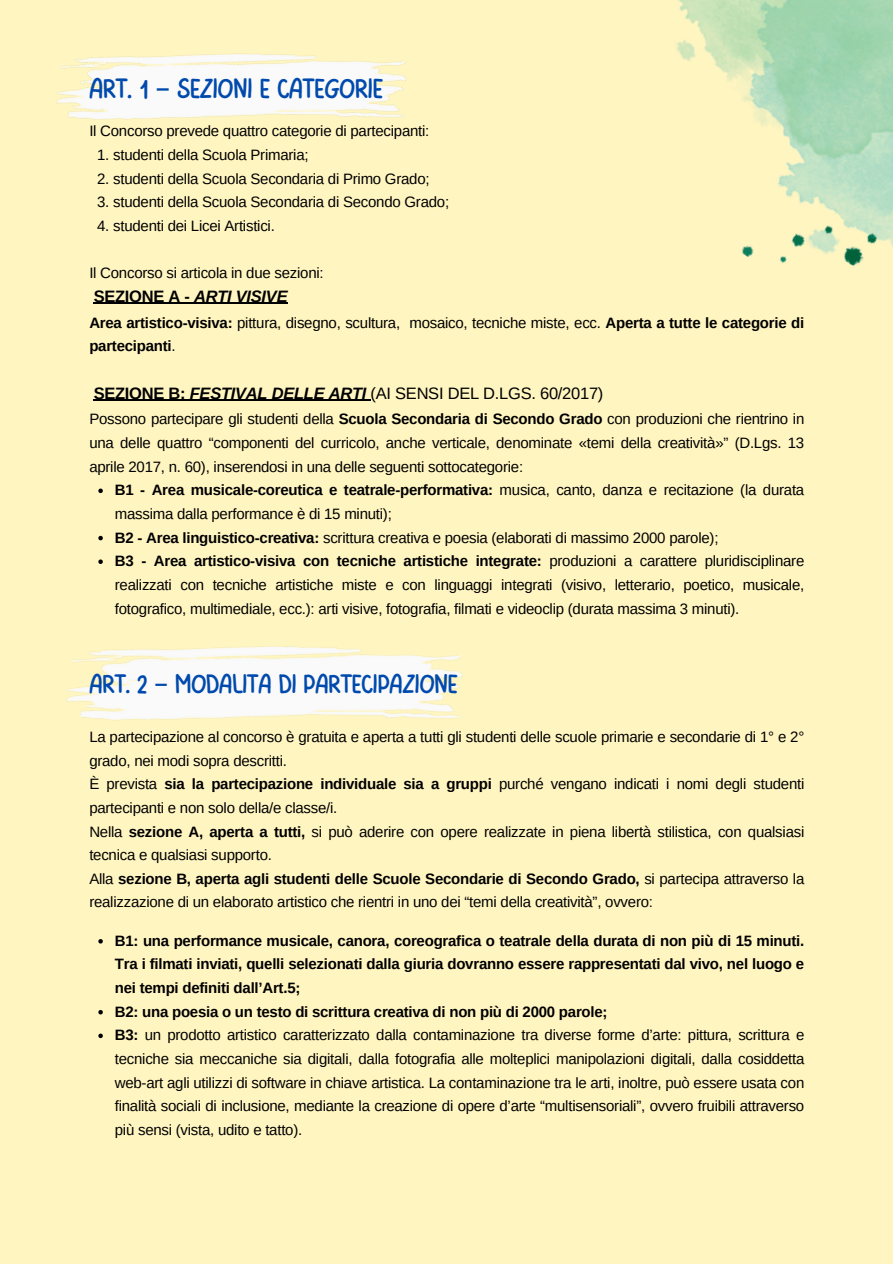
<style>
.page{position:relative;width:893px;height:1264px;background:#fff}
.page>*{position:absolute;margin:0;border:0;box-sizing:border-box;transform-origin:0 0}
.t1{font:28.2px "FEELFREE Regular";letter-spacing:.01em;color:#004aad}
.t2{font:27px "FEELFREE Regular";letter-spacing:.02em;color:#004aad}
.t3{font:16.5px "Arimo";letter-spacing:-.015em;color:#000}
.t4{font:italic 700 16.5px "Arimo";letter-spacing:-.015em;color:#000}
.t5{font:15px/23.7px "Arimo";letter-spacing:-.015em;color:#000}
.t6{font:700 15px/23.7px "Arimo";letter-spacing:-.015em;color:#000}
.s1{font-family:"Noto Sans Gurmukhi"}
.s2{font-style:normal}
.s3{font-weight:400}
.s4{font-weight:700}
.s5{font-weight:700;font-style:italic}
</style>
<div class="page">
<div style="left:0;top:0;width:892px;height:1263px;background:#fff5c1"></div>
<img style="left:56px;top:53px;width:350px;height:67px">
<img style="left:66px;top:493px;width:397px;height:227px">
<hr style="left:94px;top:303px;width:100px;height:1px;background:#000">
<hr style="left:194px;top:303px;width:93px;height:1px;background:#000">
<hr style="left:94px;top:399px;width:96px;height:2px;background:#000">
<hr style="left:190px;top:399px;width:176px;height:2px;background:#000">
<svg style="left:98px;top:488px;width:5px;height:5px"></svg>
<svg style="left:98px;top:536px;width:5px;height:4px"></svg>
<svg style="left:98px;top:559px;width:5px;height:5px"></svg>
<svg style="left:98px;top:939px;width:5px;height:4px"></svg>
<svg style="left:98px;top:1010px;width:5px;height:4px"></svg>
<svg style="left:98px;top:1033px;width:5px;height:5px"></svg>
<img style="left:676px;top:0;width:216px;height:267px">
<p class="t1" style="left:89px;top:75px;width:294px">ART. 1 <span class="s1">–</span> SEZIONI E CATEGORIE</p>
<p class="t5" style="left:89px;top:119px;width:341px">Il Concorso prevede quattro categorie di partecipanti:</p>
<p class="t5" style="left:97px;top:143px;width:213px">1. studenti della Scuola Primaria;</p>
<p class="t5" style="left:97px;top:166px;width:334px">2. studenti della Scuola Secondaria di Primo Grado;</p>
<p class="t5" style="left:97px;top:190px;width:353px">3. studenti della Scuola Secondaria di Secondo Grado;</p>
<p class="t5" style="left:97px;top:214px;width:179px">4. studenti dei Licei Artistici.</p>
<p class="t5" style="left:89px;top:261px;width:236px">Il Concorso si articola in due sezioni:</p>
<p class="t4" style="left:94px;top:287px;width:195px"><span class="s2">SEZIONE A -</span> ARTI VISIVE</p>
<p class="t6" style="left:89px;top:310px;width:716px">Area artistico-visiva: <span class="s3">pittura, disegno, scultura, mosaico, tecniche miste, ecc.</span> Aperta a tutte le categorie di partecipanti<span class="s3">.</span></p>
<p class="t3" style="left:94px;top:383px;width:511px"><span class="s4">SEZIONE B:</span> <span class="s5">FESTIVAL DELLE ARTI</span> (AI SENSI DEL D.LGS. 60/2017)</p>
<p class="t5" style="left:89px;top:407px;width:716px;text-align:justify">Possono partecipare gli studenti della <span class="s4">Scuola Secondaria di Secondo Grado</span> con produzioni che rientrino in una delle quattro “componenti del curricolo, anche verticale, denominate «temi della creatività»” (D.Lgs. 13 aprile 2017, n. 60), inserendosi in una delle seguenti sottocategorie:</p>
<p class="t5" style="left:115px;top:478px;width:691px"><span class="s4">B1 - Area musicale-coreutica e teatrale-performativa:</span> musica, canto, danza e recitazione (la durata massima dalla performance è di 15 minuti);</p>
<p class="t5" style="left:115px;top:525px;width:605px"><span class="s4">B2 - Area linguistico-creativa:</span> scrittura creativa e poesia (elaborati di massimo 2000 parole);</p>
<p class="t5" style="left:115px;top:549px;width:691px;text-align:justify"><span class="s4">B3 - Area artistico-visiva con tecniche artistiche integrate:</span> produzioni a carattere pluridisciplinare realizzati con tecniche artistiche miste e con linguaggi integrati (visivo, letterario, poetico, musicale, fotografico, multimediale, ecc.): arti visive, fotografia, filmati e videoclip (durata massima 3 minuti).</p>
<p class="t2" style="left:89px;top:672px;width:369px">ART. 2 <span class="s1">–</span> MODALITÀ DI PARTECIPAZIONE</p>
<p class="t5" style="left:89px;top:725px;width:716px">La partecipazione al concorso è gratuita e aperta a tutti gli studenti delle scuole primarie e secondarie di 1° e 2° grado, nei modi sopra descritti.</p>
<p class="t5" style="left:89px;top:772px;width:716px">È prevista <span class="s4">sia la partecipazione individuale sia a gruppi</span> purché vengano indicati i nomi degli studenti partecipanti e non solo della/e classe/i.</p>
<p class="t5" style="left:89px;top:819px;width:716px">Nella <span class="s4">sezione A, aperta a tutti,</span> si può aderire con opere realizzate in piena libertà stilistica, con qualsiasi tecnica e qualsiasi supporto.</p>
<p class="t5" style="left:89px;top:866px;width:716px">Alla <span class="s4">sezione B, aperta agli studenti delle Scuole Secondarie di Secondo Grado,</span> si partecipa attraverso la realizzazione di un elaborato artistico che rientri in uno dei “temi della creatività”, ovvero:</p>
<p class="t6" style="left:115px;top:928px;width:691px;text-align:justify">B1: una performance musicale, canora, coreografica o teatrale della durata di non più di 15 minuti.<br>Tra i filmati inviati, quelli selezionati dalla giuria dovranno essere rappresentati dal vivo, nel luogo e nei tempi definiti dall’Art.5;</p>
<p class="t6" style="left:115px;top:999px;width:494px">B2: una poesia o un testo di scrittura creativa di non più di 2000 parole;</p>
<p class="t5" style="left:115px;top:1023px;width:691px;text-align:justify"><span class="s4">B3:</span> un prodotto artistico caratterizzato dalla contaminazione tra diverse forme d’arte: pittura, scrittura e tecniche sia meccaniche sia digitali, dalla fotografia alle molteplici manipolazioni digitali, dalla cosiddetta web-art agli utilizzi di software in chiave artistica. La contaminazione tra le arti, inoltre, può essere usata con finalità sociali di inclusione, mediante la creazione di opere d’arte “multisensoriali”, ovvero fruibili attraverso più sensi (vista, udito e tatto).</p>
</div>
